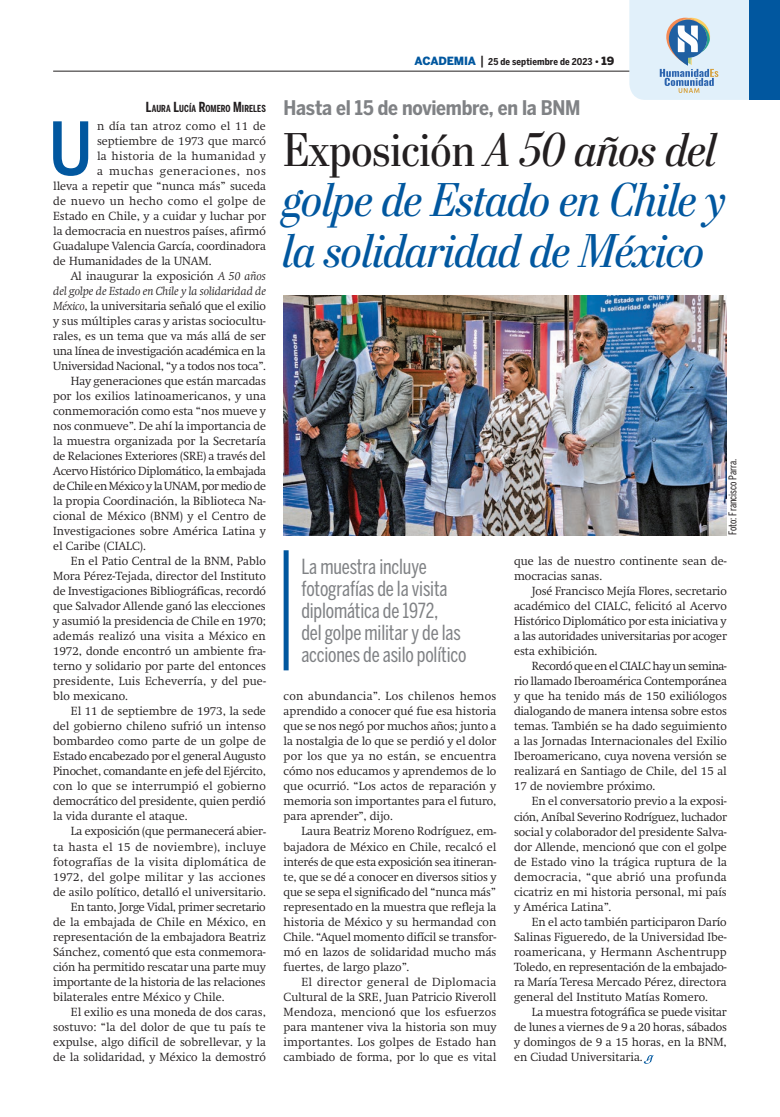
<style>
.page{position:relative;width:780px;height:1117px;background:#fff}
.page>*{position:absolute;margin:0;border:0;box-sizing:border-box;transform-origin:0 0}
.t1{font:500 72.38px "Benton Sans Cond";color:#01579f}
.t2{font:italic 47.5px/50.9px "Stilson";color:#01579f}
.t3{font:20.62px/21.9px "Benton Sans Comp";letter-spacing:-.01em;color:#808285}
.t4{font:700 20px "Benton Sans Cond";letter-spacing:-.015em;color:#808285}
.t5{font:300 11.62px/15px "Swift";color:#231f20;text-align:justify}
.t6{font:300 11.62px "Swift";letter-spacing:-.02em;color:#231f20}
.t7{font:300 11.62px "Swift";letter-spacing:.025em;color:#231f20}
.t8{font:300 11.62px "Swift";letter-spacing:-.025em;color:#231f20}
.t9{font:300 11.62px "Swift";letter-spacing:.02em;color:#231f20}
.t10{font:italic 300 11.62px "Swift";color:#231f20}
.t11{font:300 11.62px "Swift";letter-spacing:-.04em;color:#231f20}
.t12{font:300 11.62px "Swift";letter-spacing:.05em;color:#231f20}
.t13{font:10.62px "Benton Sans Comp";color:#231f20}
.t14{font:700 9.62px "Benton Sans Comp";letter-spacing:.01em;color:#231f20}
.t15{font:700 9.38px "Benton Sans Cond";letter-spacing:.01em;color:#231f20}
.s1{font-size:13.75px}
.s2{font-style:italic}
.s3{font-family:"Benton Sans";font-weight:900;font-size:11.25px;color:#01579f}
.s4{font-weight:500;font-size:12.5px}
.s5{font-family:"Benton Sans";font-weight:900}
.s6{font-family:"Benton Sans";font-weight:900;font-size:11.25px}
.s7{font-style:normal;color:#231f20}
.s8{color:#231f20}
</style>
<div class="page">
<hr style="left:53px;top:71px;width:673px;height:1px;background:#231f20">
<div style="left:283px;top:550px;width:5px;height:120px;background:#01579f"></div>
<img style="left:283px;top:295px;width:443px;height:240px">
<svg style="left:643px;top:1055px;width:10px;height:8px"></svg>
<svg style="left:629px;top:0;width:151px;height:100px;background:#a3c3dc"></svg>
<p class="t14" style="left:146px;top:103px;width:121px"><span class="s1">L</span>AURA <span class="s1">L</span>UCÍA <span class="s1">R</span>OMERO <span class="s1">M</span>IRELES</p>
<h1 class="t1" style="left:49px;top:106px;width:45px">U</h1>
<p class="t9" style="left:97px;top:119px;width:170px">n día tan atroz como el 11 de</p>
<p class="t5" style="left:97px;top:133px;width:170px">septiembre de 1973 que marcó</p>
<p class="t7" style="left:97px;top:149px;width:170px">la historia de la humanidad y</p>
<p class="t12" style="left:97px;top:164px;width:170px">a muchas generaciones, nos</p>
<p class="t5" style="left:53px;top:178px;width:214px">lleva a repetir que “nunca más” suceda</p>
<p class="t7" style="left:53px;top:194px;width:214px">de nuevo un hecho como el golpe de</p>
<p class="t5" style="left:53px;top:208px;width:214px">Estado en Chile, y a cuidar y luchar por</p>
<p class="t5" style="left:53px;top:223px;width:214px">la democracia en nuestros países, afirmó</p>
<p class="t5" style="left:53px;top:238px;width:214px">Guadalupe Valencia García, coordinadora</p>
<p class="t5" style="left:53px;top:253px;width:160px">de Humanidades de la UNAM.</p>
<p class="t5" style="left:71px;top:268px;width:196px">Al inaugurar la exposición <span class="s2">A 50 años</span></p>
<p class="t10" style="left:53px;top:284px;width:214px">del golpe de Estado en Chile y la solidaridad de</p>
<p class="t5" style="left:53px;top:298px;width:214px"><span class="s2">México</span>, la universitaria señaló que el exilio</p>
<p class="t5" style="left:53px;top:313px;width:214px">y sus múltiples caras y aristas sociocultu-</p>
<p class="t5" style="left:53px;top:328px;width:214px">rales, es un tema que va más allá de ser</p>
<p class="t6" style="left:53px;top:344px;width:214px">una línea de investigación académica en la</p>
<p class="t6" style="left:53px;top:359px;width:214px">Universidad Nacional, “y a todos nos toca”.</p>
<p class="t5" style="left:71px;top:373px;width:196px">Hay generaciones que están marcadas</p>
<p class="t5" style="left:53px;top:388px;width:214px">por los exilios latinoamericanos, y una</p>
<p class="t5" style="left:53px;top:403px;width:214px">conmemoración como esta “nos mueve y</p>
<p class="t5" style="left:53px;top:418px;width:214px">nos conmueve”. De ahí la importancia de</p>
<p class="t5" style="left:53px;top:433px;width:214px">la muestra organizada por la Secretaría</p>
<p class="t5" style="left:53px;top:448px;width:214px">de Relaciones Exteriores (SRE) a través del</p>
<p class="t8" style="left:53px;top:464px;width:214px">Acervo Histórico Diplomático, la embajada</p>
<p class="t11" style="left:53px;top:479px;width:214px">de Chile en México y la UNAM, por medio de</p>
<p class="t5" style="left:53px;top:493px;width:214px">la propia Coordinación, la Biblioteca Na-</p>
<p class="t5" style="left:53px;top:508px;width:214px">cional de México (BNM) y el Centro de</p>
<p class="t5" style="left:53px;top:523px;width:214px">Investigaciones sobre América Latina y</p>
<p class="t5" style="left:53px;top:538px;width:94px">el Caribe (CIALC).</p>
<p class="t5" style="left:71px;top:553px;width:196px">En el Patio Central de la BNM, Pablo</p>
<p class="t5" style="left:53px;top:568px;width:214px">Mora Pérez-Tejada, director del Instituto</p>
<p class="t5" style="left:53px;top:583px;width:214px">de Investigaciones Bibliográficas, recordó</p>
<p class="t5" style="left:53px;top:598px;width:214px">que Salvador Allende ganó las elecciones</p>
<p class="t5" style="left:53px;top:613px;width:214px">y asumió la presidencia de Chile en 1970;</p>
<p class="t5" style="left:53px;top:628px;width:214px">además realizó una visita a México en</p>
<p class="t5" style="left:53px;top:643px;width:214px">1972, donde encontró un ambiente fra-</p>
<p class="t5" style="left:53px;top:658px;width:214px">terno y solidario por parte del entonces</p>
<p class="t5" style="left:53px;top:673px;width:214px">presidente, Luis Echeverría, y del pue-</p>
<p class="t5" style="left:53px;top:688px;width:76px">blo mexicano.</p>
<p class="t5" style="left:71px;top:703px;width:196px">El 11 de septiembre de 1973, la sede</p>
<p class="t5" style="left:53px;top:718px;width:214px">del gobierno chileno sufrió un intenso</p>
<p class="t5" style="left:53px;top:733px;width:214px">bombardeo como parte de un golpe de</p>
<p class="t6" style="left:53px;top:749px;width:214px">Estado encabezado por el general Augusto</p>
<p class="t6" style="left:53px;top:764px;width:214px">Pinochet, comandante en jefe del Ejército,</p>
<p class="t5" style="left:53px;top:778px;width:214px">con lo que se interrumpió el gobierno</p>
<p class="t5" style="left:53px;top:793px;width:214px">democrático del presidente, quien perdió</p>
<p class="t5" style="left:53px;top:808px;width:136px">la vida durante el ataque.</p>
<p class="t5" style="left:71px;top:823px;width:196px">La exposición (que permanecerá abier-</p>
<p class="t7" style="left:53px;top:839px;width:214px">ta hasta el 15 de noviembre), incluye</p>
<p class="t9" style="left:53px;top:854px;width:214px">fotografías de la visita diplomática de</p>
<p class="t7" style="left:53px;top:869px;width:214px">1972, del golpe militar y las acciones</p>
<p class="t5" style="left:53px;top:883px;width:214px">de asilo político, detalló el universitario.</p>
<p class="t8" style="left:71px;top:899px;width:196px">En tanto, Jorge Vidal, primer secretario</p>
<p class="t5" style="left:53px;top:913px;width:214px">de la embajada de Chile en México, en</p>
<p class="t5" style="left:53px;top:928px;width:214px">representación de la embajadora Beatriz</p>
<p class="t5" style="left:53px;top:943px;width:214px">Sánchez, comentó que esta conmemora-</p>
<p class="t5" style="left:53px;top:958px;width:214px">ción ha permitido rescatar una parte muy</p>
<p class="t5" style="left:53px;top:973px;width:214px">importante de la historia de las relaciones</p>
<p class="t5" style="left:53px;top:988px;width:173px">bilaterales entre México y Chile.</p>
<p class="t5" style="left:71px;top:1003px;width:196px">El exilio es una moneda de dos caras,</p>
<p class="t5" style="left:53px;top:1018px;width:214px">sostuvo: “la del dolor de que tu país te</p>
<p class="t5" style="left:53px;top:1033px;width:214px">expulse, algo difícil de sobrellevar, y la</p>
<p class="t5" style="left:53px;top:1048px;width:214px">de la solidaridad, y México la demostró</p>
<p class="t15" style="left:414px;top:56px;width:201px"><span class="s3">ACADEMIA</span> <span class="s4">|</span> 25 de septiembre de 2023 <span class="s5">•</span> <span class="s6">19</span></p>
<h3 class="t4" style="left:283px;top:96px;width:298px">Hasta el 15 de noviembre, en la BNM</h3>
<h2 class="t2" style="left:283px;top:124px;width:444px"><span class="s7">Exposición</span> <span class="s8">A 50 años del </span>golpe de Estado en Chile y la solidaridad de México</h2>
<h3 class="t3" style="left:301px;top:555px;width:167px">La muestra incluye fotografías de la visita diplomática de 1972,<br>del golpe militar y de las acciones de asilo político</h3>
<p class="t5" style="left:283px;top:688px;width:214px">con abundancia”. Los chilenos hemos aprendido a conocer qué fue esa historia que se nos negó por muchos años; junto a la nostalgia de lo que se perdió y el dolor por los que ya no están, se encuentra cómo nos educamos y aprendemos de lo que ocurrió. “Los actos de reparación y memoria son importantes para el futuro, para aprender”, dijo.</p>
<p class="t5" style="left:283px;top:823px;width:214px;text-indent:18px">Laura Beatriz Moreno Rodríguez, em&shy;bajadora de México en Chile, recalcó el interés de que esta exposición sea itineran&shy;te, que se dé a conocer en diversos sitios y que se sepa el significado del “nunca más” representado en la muestra que refleja la historia de México y su hermandad con Chile. “Aquel momento difícil se transfor&shy;mó en lazos de solidaridad mucho más fuertes, de largo plazo”.</p>
<p class="t5" style="left:283px;top:973px;width:214px;text-indent:18px">El director general de Diplomacia Cultural de la SRE, Juan Patricio Riveroll Mendoza, mencionó que los esfuerzos para mantener viva la historia son muy importantes. Los golpes de Estado han cambiado de forma, por lo que es vital</p>
<p class="t13" style="left:726px;top:535px;width:78px;rotate:-90deg">Foto: Francisco Parra.</p>
<p class="t5" style="left:514px;top:553px;width:214px">que las de nuestro continente sean de&shy;mocracias sanas.</p>
<p class="t5" style="left:514px;top:583px;width:214px;text-indent:18px">José Francisco Mejía Flores, secretario académico del CIALC, felicitó al Acervo Histórico Diplomático por esta iniciativa y a las autoridades universitarias por acoger esta exhibición.</p>
<p class="t5" style="left:514px;top:658px;width:214px;text-indent:18px">Recordó que en el CIALC hay un semina&shy;rio llamado Iberoamérica Contemporánea y que ha tenido más de 150 exiliólogos dialogando de manera intensa sobre estos temas. También se ha dado seguimiento a las Jornadas Internacionales del Exilio Iberoamericano, cuya novena versión se realizará en Santiago de Chile, del 15 al 17 de noviembre próximo.</p>
<p class="t5" style="left:514px;top:793px;width:214px;text-indent:18px">En el conversatorio previo a la exposi&shy;ción, Aníbal Severino Rodríguez, luchador social y colaborador del presidente Salva&shy;dor Allende, mencionó que con el golpe de Estado vino la trágica ruptura de la democracia, “que abrió una profunda cicatriz en mi historia personal, mi país y América Latina”.</p>
<p class="t5" style="left:514px;top:913px;width:214px;text-indent:18px">En el acto también participaron Darío Salinas Figueredo, de la Universidad Ibe&shy;roamericana, y Hermann Aschentrupp Toledo, en representación de la embajado&shy;ra María Teresa Mercado Pérez, directora general del Instituto Matías Romero.</p>
<p class="t5" style="left:514px;top:1003px;width:214px;text-indent:18px">La muestra fotográfica se puede visitar de lunes a viernes de 9 a 20 horas, sábados y domingos de 9 a 15 horas, en la BNM, en Ciudad Universitaria.</p>
</div>
